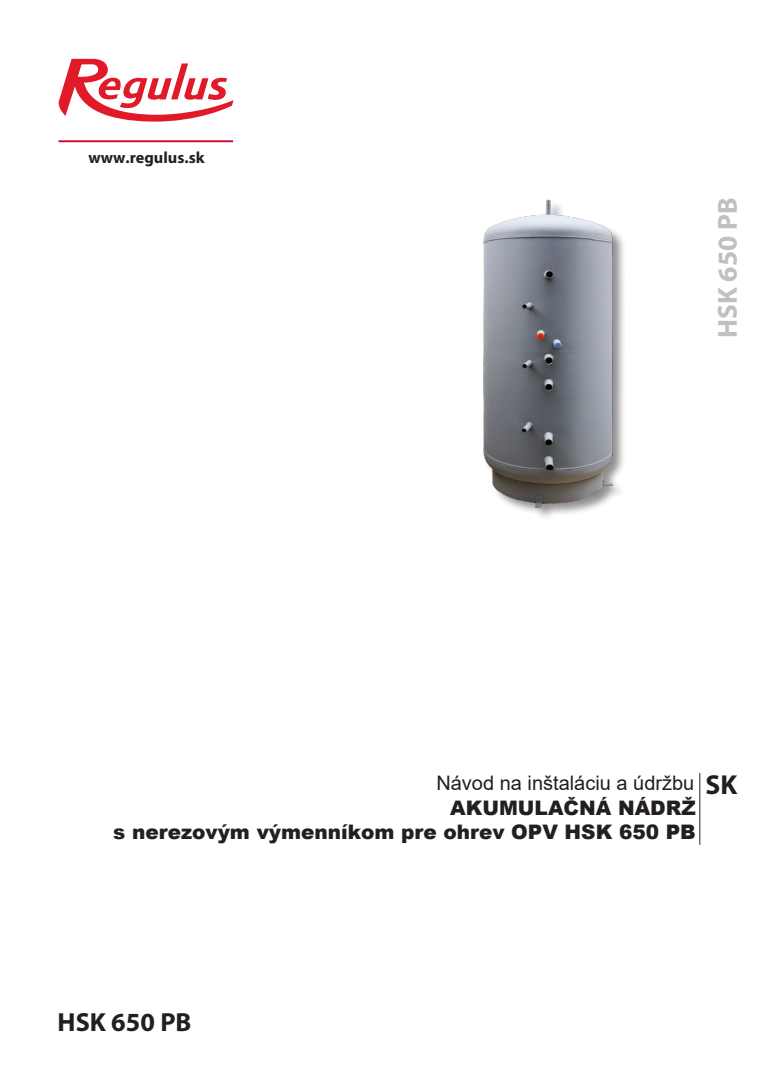
<style>
.page{position:relative;width:780px;height:1088px;background:#fff}
.page>*{position:absolute;margin:0;border:0;box-sizing:border-box;transform-origin:0 0}
.t1{font:700 27.5px "Myriad Pro";color:#c0c0c0}
.t2{font:700 26.25px "Myriad Pro";color:#231f20}
.t3{font:900 20px/24px "Arial";color:#231f20;text-align:right}
.t4{font:20px "Arial";color:#231f20}
.t5{font:700 16.25px "Myriad Pro";color:#231f20}
.s1{font-family:"Myriad Pro";font-weight:700;font-size:27.5px}
</style>
<div class="page">
<div style="left:482px;top:200px;width:144px;height:321px;background:#231f20;opacity:.5"></div>
<img style="left:482px;top:199px;width:137px;height:309px">
<svg style="left:59px;top:59px;width:174px;height:63px"></svg>
<hr style="left:58px;top:140px;width:175px;height:2px;background:#d6002d">
<hr style="left:699px;top:773px;width:1px;height:72px;background:#231f20">
<p class="t5" style="left:88px;top:147px;width:118px">www.regulus.sk</p>
<p class="t1" style="left:709px;top:338px;width:142px;rotate:-90deg">HSK 650 PB</p>
<p class="t4" style="left:436px;top:769px;width:302px">Návod na inštaláciu a údržbu <span class="s1">SK</span></p>
<p class="t3" style="left:113px;top:795px;width:584px">AKUMULAČNÁ NÁDRŽ<br>s nerezovým výmenníkom pre ohrev OPV HSK 650 PB</p>
<p class="t2" style="left:58px;top:1005px;width:135px">HSK 650 PB</p>
</div>
